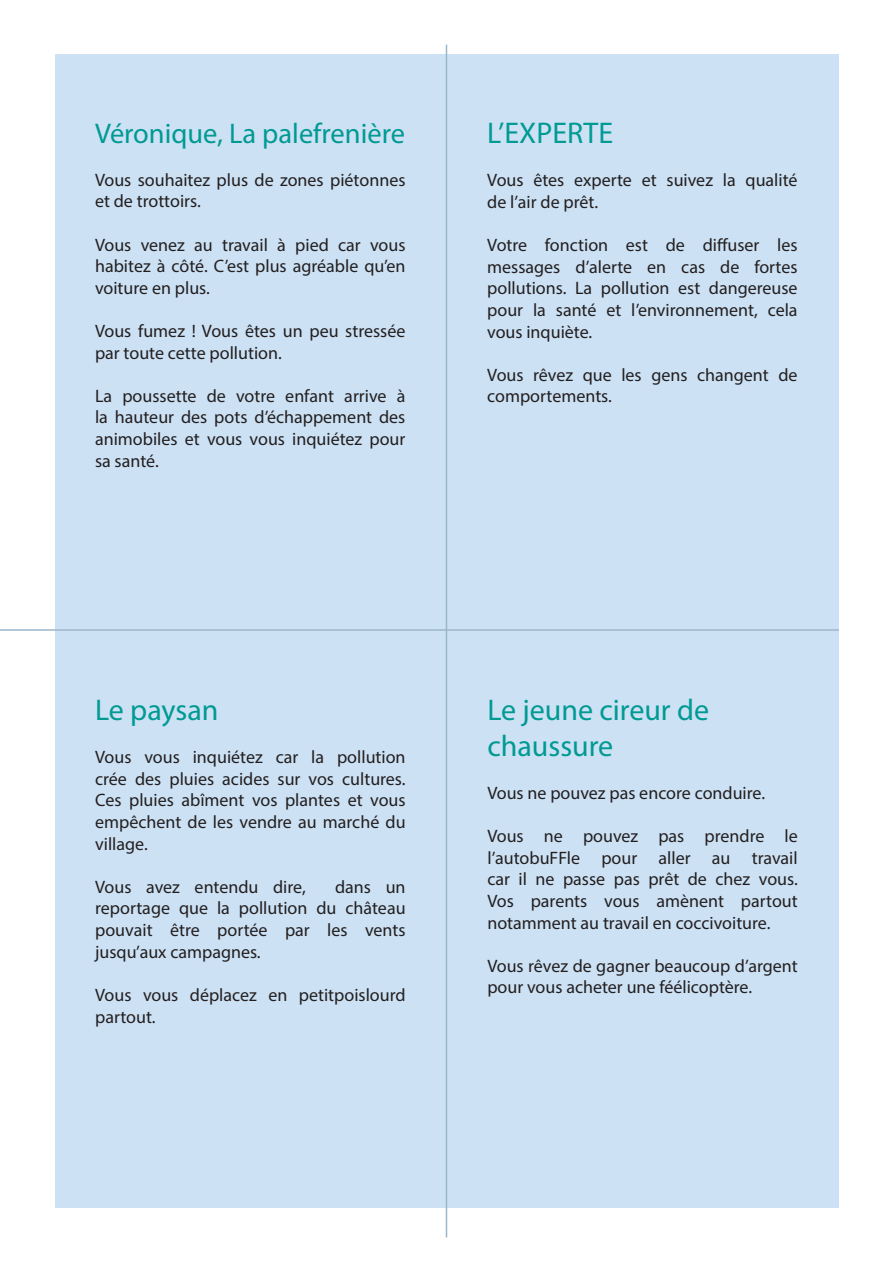
<style>
.page{position:relative;width:893px;height:1263px;background:#fff}
.page>*{position:absolute;margin:0;border:0;box-sizing:border-box;transform-origin:0 0}
.t1{font:30px/36px "Myriad Pro";color:#009a93}
.t2{font:28.5px "Myriad Pro";color:#009a93}
.t3{font:18px/21.6px "Myriad Pro";color:#231f20}
</style>
<div class="page">
<div style="left:55px;top:54px;width:391px;height:577px;background:#cce1f4"></div>
<div style="left:446px;top:54px;width:393px;height:577px;background:#cce1f4"></div>
<div style="left:55px;top:631px;width:391px;height:576px;background:#cce1f4"></div>
<div style="left:446px;top:631px;width:393px;height:577px;background:#cce1f4"></div>
<hr style="left:446px;top:45px;width:1px;height:1192px;background:#9cb6c9">
<hr style="left:0;top:629px;width:839px;height:2px;background:#9cb6c9">
<p class="t2" style="left:95px;top:115px;width:311px">Véronique, La palefrenière</p>
<p class="t3" style="left:95px;top:169px;width:312px">Vous souhaitez plus de zones piétonnes et de trottoirs.</p>
<p class="t3" style="left:95px;top:233px;width:312px;text-align:justify">Vous venez au travail à pied car vous habitez à côté. C’est plus agréable qu’en voiture en plus.</p>
<p class="t3" style="left:95px;top:320px;width:312px">Vous fumez ! Vous êtes un peu stressée par toute cette pollution.</p>
<p class="t3" style="left:95px;top:385px;width:312px;text-align:justify">La poussette de votre enfant arrive à la hauteur des pots d’échappement des animobiles et vous vous inquiétez pour sa santé.</p>
<p class="t1" style="left:487px;top:115px;width:127px">L’EXPERTE</p>
<p class="t3" style="left:487px;top:169px;width:312px">Vous êtes experte et suivez la qualité de l’air de prêt.</p>
<p class="t3" style="left:487px;top:234px;width:312px;text-align:justify">Votre fonction est de diffuser les messages d’alerte en cas de fortes pollutions. La pollution est dangereuse pour la santé et l’environnement, cela vous inquiète.</p>
<p class="t3" style="left:487px;top:364px;width:312px">Vous rêvez que les gens changent de comportements.</p>
<p class="t1" style="left:95px;top:691px;width:125px">Le paysan</p>
<p class="t3" style="left:95px;top:746px;width:312px;text-align:justify">Vous vous inquiétez car la pollution crée des pluies acides sur vos cultures.<br>Ces pluies abîment vos plantes et vous empêchent de les vendre au marché du village.</p>
<p class="t3" style="left:95px;top:876px;width:212px">Vous avez entendu dire,</p>
<p class="t3" style="left:95px;top:876px;width:312px;text-align:justify;text-indent:240px">dans un reportage que la pollution du château pouvait être portée par les vents jusqu’aux campagnes.</p>
<p class="t3" style="left:95px;top:984px;width:312px">Vous vous déplacez en petitpoislourd partout.</p>
<p class="t1" style="left:487px;top:691px;width:223px">Le jeune cireur de chaussure</p>
<p class="t3" style="left:487px;top:782px;width:279px">Vous ne pouvez pas encore conduire.</p>
<p class="t3" style="left:487px;top:825px;width:312px;text-align:justify">Vous ne pouvez pas prendre le l’autobuFFle pour aller au travail car il ne passe pas prêt de chez vous.<br>Vos parents vous amènent partout notamment au travail en coccivoiture.</p>
<p class="t3" style="left:487px;top:954px;width:312px">Vous rêvez de gagner beaucoup d’argent pour vous acheter une féélicoptère.</p>
</div>
